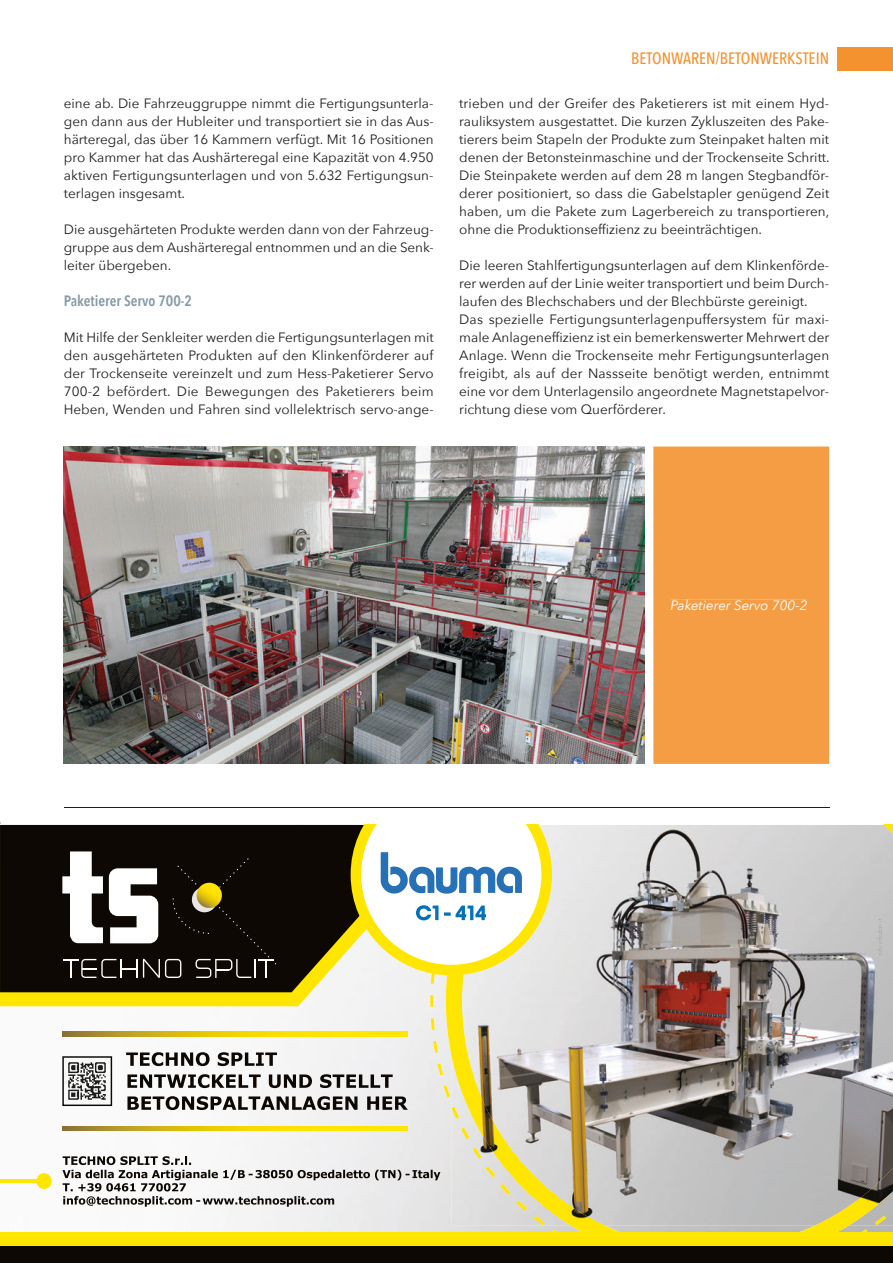
<style>
.page{position:relative;width:893px;height:1263px;background:#fff}
.page>*{position:absolute;margin:0;border:0;box-sizing:border-box;transform-origin:0 0}
.t1{font:500 16.5px "Avenir Next Condensed";color:#f3922e}
.t2{font:600 15px "Avenir Next Condensed";color:#869aa6}
.t3{font:13.5px/18px "Avenir Next";color:#1d1d1b;text-align:justify}
.t4{font:italic 13.5px "Avenir Next";color:#fff}
</style>
<div class="page">
<div style="left:838px;top:47px;width:55px;height:23px;background:#f3922e"></div>
<img style="left:64px;top:446px;width:580px;height:318px">
<div style="left:653px;top:446px;width:176px;height:318px;background:#f59d44"></div>
<div style="left:671px;top:600px;width:136px;height:10px;background:#f59d44"></div>
<hr style="left:64px;top:808px;width:765px;height:1px;background:#1d1d1b">
<img style="left:0;top:992px;width:430px;height:240px">
<img style="left:571px;top:825px;width:236px;height:350px">
<img style="left:807px;top:825px;width:86px;height:193px">
<img style="left:571px;top:1175px;width:156px;height:50px">
<img style="left:451px;top:984px;width:120px;height:241px">
<img style="left:452px;top:1107px;width:93px;height:118px">
<img style="left:884px;top:825px;width:9px;height:24px">
<img style="left:451px;top:984px;width:51px;height:180px">
<img style="left:501px;top:1135px;width:51px;height:78px">
<img style="left:552px;top:1192px;width:52px;height:33px">
<img style="left:879px;top:949px;width:3px;height:6px">
<div style="left:0;top:1232px;width:893px;height:25px;background:#ffe600"></div>
<div style="left:0;top:1247px;width:893px;height:16px;background:#0d0803"></div>
<img style="left:877px;top:919px;width:5px;height:30px">
<hr style="left:0;top:1180px;width:43px;height:3px;background:#ffe600">
<svg style="left:0;top:992px;width:428px;height:14px;fill:#ffe600"></svg>
<svg style="left:0;top:825px;width:440px;height:167px;background:#201a0f"></svg>
<svg style="left:62px;top:851px;width:214px;height:127px"></svg>
<svg style="left:62px;top:1156px;width:378px;height:51px"></svg>
<svg style="left:36px;top:1172px;width:17px;height:18px"></svg>
<hr style="left:0;top:1179px;width:43px;height:3px;background:#ffe600">
<svg style="left:62px;top:1126px;width:346px;height:4px"></svg>
<svg style="left:62px;top:1032px;width:346px;height:4px"></svg>
<svg style="left:127px;top:1096px;width:281px;height:14px"></svg>
<svg style="left:127px;top:1074px;width:266px;height:14px"></svg>
<svg style="left:126px;top:1052px;width:151px;height:14px"></svg>
<svg style="left:62px;top:1056px;width:50px;height:50px"></svg>
<svg style="left:351px;top:825px;width:342px;height:159px"></svg>
<svg style="left:727px;top:1018px;width:166px;height:229px;background:#a9a591"></svg>
<p class="t3" style="left:64px;top:94px;width:371px">eine ab. Die Fahrzeuggruppe nimmt die Fertigungsunterla&shy;gen dann aus der Hubleiter und transportiert sie in das Aus&shy;härteregal, das über 16 Kammern verfügt. Mit 16 Positionen pro Kammer hat das Aushärteregal eine Kapazität von 4.950 aktiven Fertigungsunterlagen und von 5.632 Fertigungsun&shy;terlagen insgesamt.</p>
<p class="t3" style="left:64px;top:220px;width:372px">Die ausgehärteten Produkte werden dann von der Fahrzeug&shy;gruppe aus dem Aushärteregal entnommen und an die Senk&shy;leiter übergeben.</p>
<p class="t2" style="left:64px;top:288px;width:130px">Paketierer Servo 700-2</p>
<p class="t3" style="left:64px;top:328px;width:371px">Mit Hilfe der Senkleiter werden die Fertigungsunterlagen mit den ausgehärteten Produkten auf den Klinkenförderer auf der Trockenseite vereinzelt und zum Hess-Paketierer Servo 700-2 befördert. Die Bewegungen des Paketierers beim Heben, Wenden und Fahren sind vollelektrisch servo-ange-</p>
<p class="t1" style="left:631px;top:49px;width:199px">BETONWAREN/BETONWERKSTEIN</p>
<p class="t3" style="left:459px;top:94px;width:372px">trieben und der Greifer des Paketierers ist mit einem Hyd&shy;rauliksystem ausgestattet. Die kurzen Zykluszeiten des Pake&shy;tierers beim Stapeln der Produkte zum Steinpaket halten mit denen der Betonsteinmaschine und der Trockenseite Schritt.<br>Die Steinpakete werden auf dem 28 m langen Stegbandför&shy;derer positioniert, so dass die Gabelstapler genügend Zeit haben, um die Pakete zum Lagerbereich zu transportieren, ohne die Produktionseffizienz zu beeinträchtigen.</p>
<p class="t3" style="left:459px;top:256px;width:372px;text-align:left">Die leeren Stahlfertigungsunterlagen auf dem Klinkenförde&shy;rer werden auf der Linie weiter transportiert und beim Durch&shy;laufen des Blechschabers und der Blechbürste gereinigt.<br>Das spezielle Fertigungsunterlagenpuffersystem für maxi&shy;male Anlageneffizienz ist ein bemerkenswerter Mehrwert der Anlage. Wenn die Trockenseite mehr Fertigungsunterlagen freigibt, als auf der Nassseite benötigt werden, entnimmt eine vor dem Unterlagensilo angeordnete Magnetstapelvor&shy;richtung diese vom Querförderer.</p>
<p class="t4" style="left:670px;top:594px;width:139px">Paketierer Servo 700-2</p>
</div>
